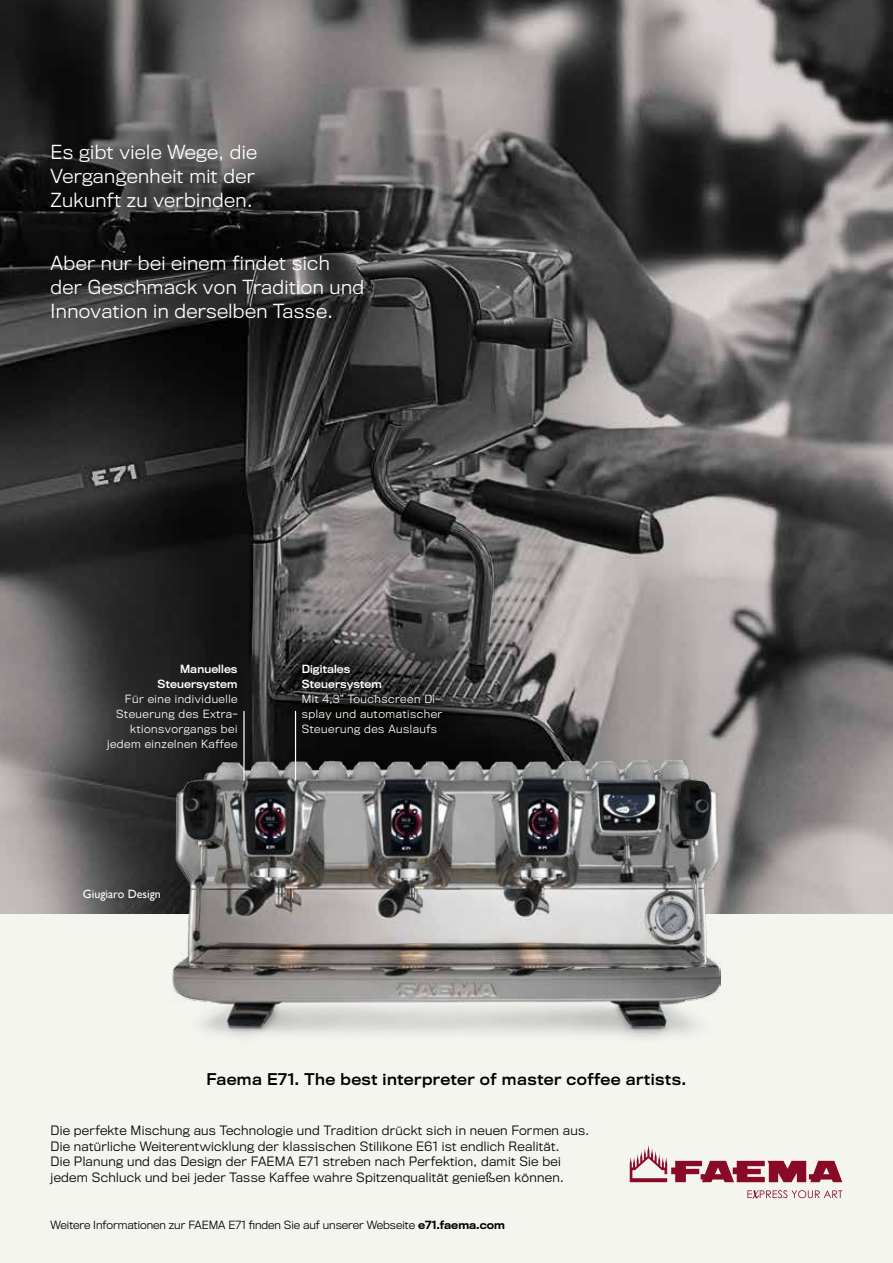
<style>
.page{position:relative;width:893px;height:1263px;background:#fff}
.page>*{position:absolute;margin:0;border:0;box-sizing:border-box;transform-origin:0 0}
.t1{font:300 18px/24px "Titling Gothic FB Normal";letter-spacing:.025em;color:#fff}
.t2{font:15px "Titling Gothic FB Normal Standard";letter-spacing:.03em;color:#000}
.t3{font:300 12px/15.8px "Titling Gothic FB Normal";letter-spacing:.025em;color:#000}
.t4{font:12px "Gill Sans";color:#fff}
.t5{font:300 10.5px/15px "Titling Gothic FB Normal";letter-spacing:.05em;color:#fff;text-align:right}
.t6{font:300 10.5px "Titling Gothic FB Normal";color:#000}
.t7{font:10.5px/15px "Titling Gothic FB Normal Standard";letter-spacing:.01em;color:#fff;text-align:right}
.s1{font-weight:500}
</style>
<div class="page">
<img style="left:0;top:0;width:893px;height:914px">
<div style="left:0;top:914px;width:893px;height:349px;background:#f5f5f0"></div>
<img style="left:172px;top:761px;width:549px;height:278px">
<svg style="left:747px;top:1190px;width:95px;height:9px"></svg>
<svg style="left:630px;top:1145px;width:212px;height:37px"></svg>
<hr style="left:243px;top:711px;width:2px;height:69px;background:#fff">
<hr style="left:295px;top:711px;width:1px;height:69px;background:#fff">
<h1 class="t1" style="left:51px;top:140px;width:208px">Es gibt viele Wege, die<br>Vergangenheit mit der<br>Zukunft zu verbinden.</h1>
<h1 class="t1" style="left:51px;top:251px;width:315px">Aber nur bei einem findet sich der Geschmack von Tradition und<br>Innovation in derselben Tasse.</h1>
<p class="t7" style="left:158px;top:662px;width:81px">Manuelles<br>Steuersystem</p>
<p class="t5" style="left:107px;top:692px;width:132px">Für eine individuelle<br>Steuerung des Extra&shy;ktionsvorgangs bei jedem einzelnen Kaffee</p>
<p class="t4" style="left:83px;top:887px;width:79px">Giugiaro Design</p>
<p class="t7" style="left:302px;top:662px;width:81px;text-align:left">Digitales<br>Steuersystem</p>
<p class="t5" style="left:302px;top:692px;width:142px;text-align:left">Mit 4,3” Touchscreen Di&shy;splay und automatischer<br>Steuerung des Auslaufs</p>
<p class="t2" style="left:207px;top:1071px;width:481px">Faema E71. The best interpreter of master coffee artists.</p>
<p class="t3" style="left:51px;top:1123px;width:540px">Die perfekte Mischung aus Technologie und Tradition drückt sich in neuen Formen aus.<br>Die natürliche Weiterentwicklung der klassischen Stilikone E61 ist endlich Realität.<br>Die Planung und das Design der FAEMA E71 streben nach Perfektion, damit Sie bei jedem Schluck und bei jeder Tasse Kaffee wahre Spitzenqualität genießen können.</p>
<p class="t6" style="left:51px;top:1219px;width:456px">Weitere Informationen zur FAEMA E71 finden Sie auf unserer Webseite <span class="s1">e71.faema.com</span></p>
</div>
